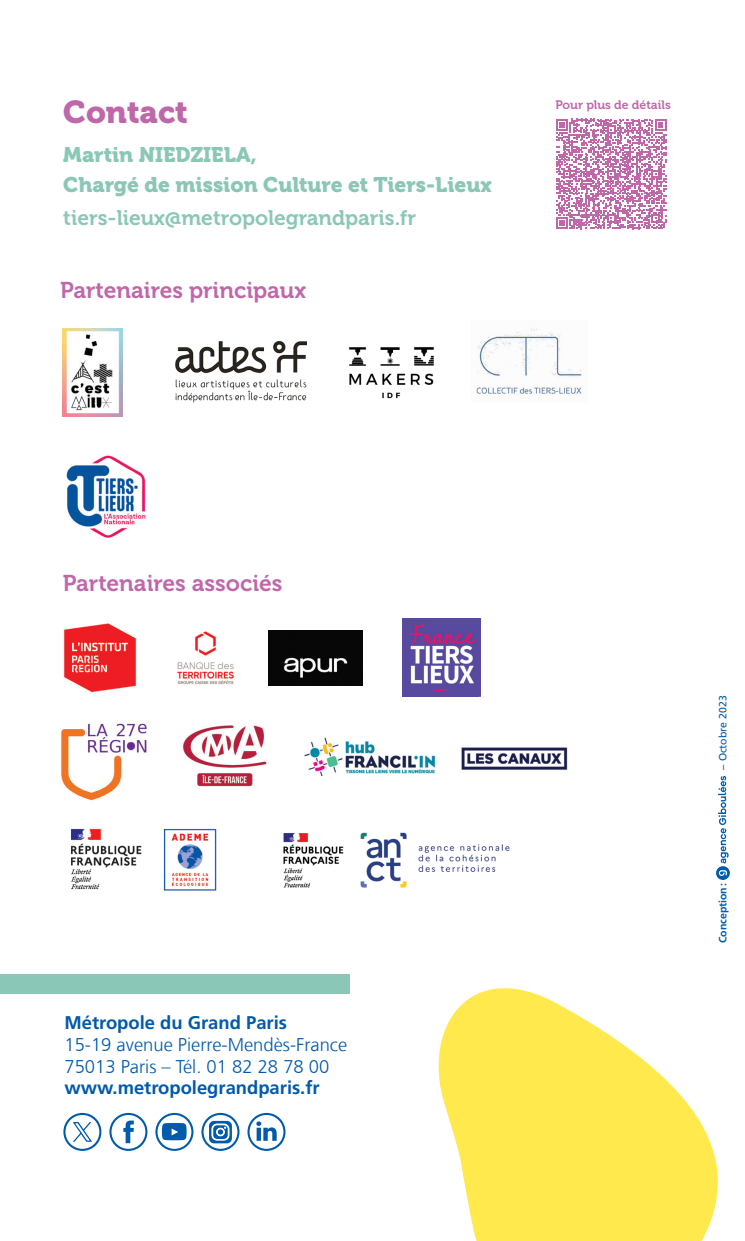
<style>
.page{position:relative;width:745px;height:1241px;background:#fff}
.page>*{position:absolute;margin:0;border:0;box-sizing:border-box;transform-origin:0 0}
.t1{font:31.5px "Museo 900";color:#bf68a9}
.t2{font:22.75px "Museo 700";color:#bf68a9}
.t3{font:21px/29.8px "Museo 900";color:#8ac7b6}
.t4{font:21px "Museo 700";color:#8ac7b6}
.t5{font:300 18.38px/21.9px "Frutiger LT Com";color:#015aaa}
.t6{font:700 18.38px "Frutiger LT Com";color:#015aaa}
.t7{font:12.25px "Museo 700";color:#bf68a9}
.t8{font:10.5px "Frutiger LT Com";color:#015aaa}
.t9{font:700 10.5px "Frutiger LT Com";color:#015aaa}
</style>
<div class="page">
<div style="left:0;top:973px;width:349px;height:20px;background:#8ac7b6"></div>
<div style="left:63px;top:1112px;width:38px;height:38px;border:2px solid #015aaa;border-radius:50%"></div>
<div style="left:109px;top:1112px;width:38px;height:38px;border:2px solid #015aaa;border-radius:50%"></div>
<svg style="left:123px;top:1120px;width:11px;height:22px"></svg>
<div style="left:155px;top:1112px;width:38px;height:38px;border:2px solid #015aaa;border-radius:50%"></div>
<svg style="left:162px;top:1123px;width:24px;height:17px"></svg>
<div style="left:201px;top:1112px;width:38px;height:38px;border:2px solid #015aaa;border-radius:50%"></div>
<svg style="left:209px;top:1120px;width:23px;height:23px"></svg>
<svg style="left:211px;top:1123px;width:18px;height:17px"></svg>
<div style="left:247px;top:1112px;width:38px;height:38px;border:2px solid #015aaa;border-radius:50%"></div>
<svg style="left:256px;top:1121px;width:20px;height:19px"></svg>
<img style="left:461px;top:747px;width:107px;height:23px">
<svg style="left:718px;top:776px;width:10px;height:87px"></svg>
<svg style="left:715px;top:866px;width:14px;height:13px"></svg>
<svg style="left:718px;top:870px;width:8px;height:5px"></svg>
<img style="left:61px;top:723px;width:86px;height:78px">
<img style="left:62px;top:328px;width:61px;height:88px">
<img style="left:175px;top:341px;width:131px;height:62px">
<img style="left:66px;top:455px;width:80px;height:83px">
<img style="left:177px;top:631px;width:57px;height:54px">
<img style="left:182px;top:725px;width:85px;height:62px">
<img style="left:304px;top:737px;width:132px;height:38px">
<img style="left:64px;top:623px;width:73px;height:70px">
<img style="left:283px;top:832px;width:227px;height:56px">
<img style="left:71px;top:828px;width:146px;height:63px">
<img style="left:269px;top:630px;width:93px;height:55px">
<img style="left:402px;top:618px;width:78px;height:78px">
<img style="left:349px;top:347px;width:85px;height:52px">
<svg style="left:438px;top:988px;width:280px;height:252px;fill:#ffe94d"></svg>
<svg style="left:73px;top:1122px;width:19px;height:19px"></svg>
<svg style="left:556px;top:119px;width:110px;height:110px"></svg>
<img style="left:476px;top:328px;width:106px;height:67px">
<h1 class="t1" style="left:63px;top:94px;width:126px">Contact</h1>
<p class="t3" style="left:63px;top:140px;width:429px">Martin NIEDZIELA,<br>Chargé de mission Culture et Tiers-Lieux</p>
<p class="t4" style="left:63px;top:206px;width:354px">tiers-lieux@metropolegrandparis.fr</p>
<p class="t2" style="left:60px;top:277px;width:247px">Partenaires principaux</p>
<p class="t7" style="left:555px;top:98px;width:117px">Pour plus de détails</p>
<p class="t2" style="left:63px;top:570px;width:221px">Partenaires associés</p>
<p class="t6" style="left:64px;top:1010px;width:224px">Métropole du Grand Paris</p>
<p class="t5" style="left:64px;top:1033px;width:284px">15-19 avenue Pierre-Mendès-France<br>75013 Paris – Tél. 01 82 28 78 00</p>
<p class="t6" style="left:64px;top:1076px;width:256px">www.metropolegrandparis.fr</p>
<p class="t8" style="left:715px;top:769px;width:76px;rotate:-90deg">– Octobre 2023</p>
<p class="t9" style="left:715px;top:943px;width:62px;rotate:-90deg">Conception :</p>
</div>
